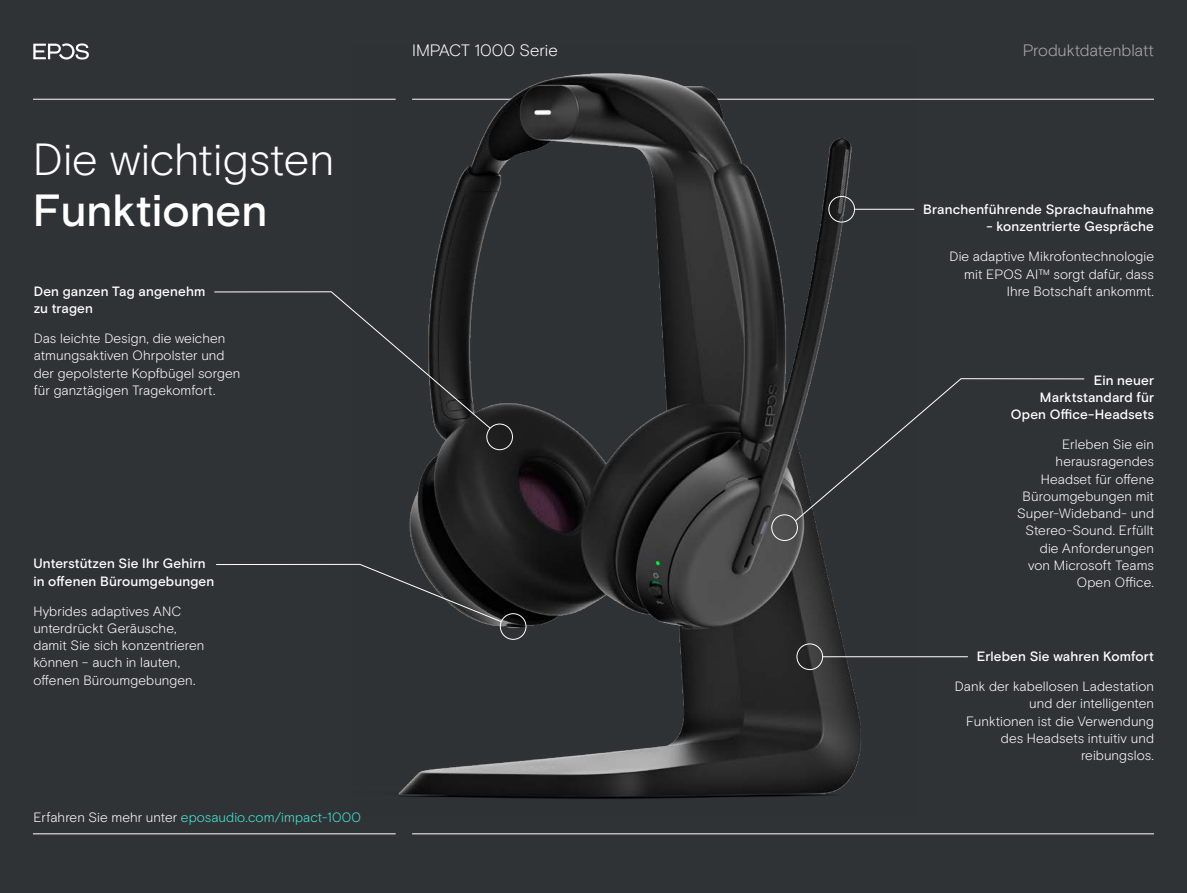
<style>
.page{position:relative;width:1187px;height:893px;background:#fff}
.page>*{position:absolute;margin:0;border:0;box-sizing:border-box;transform-origin:0 0}
.t1{font:300 45px "EPOS Basis";letter-spacing:-.005em;color:#fff}
.t2{font:500 45px "EPOS Basis";color:#fff}
.t3{font:300 16.5px "EPOS Basis";letter-spacing:-.01em;color:#a8a9ad}
.t4{font:300 16.5px "EPOS Basis";color:#fff}
.t5{font:300 13.5px/17.2px "EPOS Basis";letter-spacing:.005em;color:#fff;text-align:right}
.t6{font:500 13.5px/17.2px "EPOS Basis";letter-spacing:.01em;color:#fff}
.t7{font:300 13.5px "EPOS Basis";letter-spacing:.005em;color:#44ead6}
.s1{color:#fff}
</style>
<div class="page">
<div style="left:0;top:0;width:1186px;height:893px;background:#303336"></div>
<hr style="left:33px;top:99px;width:362px;height:1px;background:#fff">
<hr style="left:33px;top:834px;width:362px;height:1px;background:#fff">
<hr style="left:412px;top:99px;width:741px;height:1px;background:#fff">
<hr style="left:412px;top:834px;width:741px;height:1px;background:#fff">
<svg style="left:33px;top:43px;width:56px;height:17px"></svg>
<img style="left:352px;top:73px;width:565px;height:726px">
<div style="left:828px;top:196px;width:26px;height:26px;border:1px solid #fff;border-radius:50%"></div>
<hr style="left:854px;top:209px;width:60px;height:1px;background:#fff">
<div style="left:796px;top:644px;width:26px;height:26px;border:1px solid #fff;border-radius:50%"></div>
<hr style="left:822px;top:656px;width:145px;height:1px;background:#fff">
<div style="left:486px;top:424px;width:27px;height:26px;border:1px solid #fff;border-radius:50%"></div>
<svg style="left:214px;top:291px;width:277px;height:138px"></svg>
<div style="left:500px;top:613px;width:26px;height:27px;border:1px solid #fff;border-radius:50%"></div>
<svg style="left:216px;top:564px;width:286px;height:59px"></svg>
<div style="left:771px;top:514px;width:26px;height:27px;border:1px solid #fff;border-radius:50%"></div>
<svg style="left:794px;top:378px;width:290px;height:144px"></svg>
<h1 class="t1" style="left:33px;top:133px;width:303px">Die wichtigsten</h1>
<h1 class="t2" style="left:33px;top:184px;width:236px">Funktionen</h1>
<p class="t6" style="left:34px;top:283px;width:173px">Den ganzen Tag angenehm zu tragen</p>
<p class="t5" style="left:34px;top:330px;width:208px;text-align:left">Das leichte Design, die weichen atmungsaktiven Ohrpolster und der gepolsterte Kopfbügel sorgen für ganztägigen Tragekomfort.</p>
<p class="t4" style="left:412px;top:41px;width:147px">IMPACT 1000 Serie</p>
<p class="t6" style="left:33px;top:555px;width:182px">Unterstützen Sie Ihr Gehirn in offenen Büroumgebungen</p>
<p class="t5" style="left:33px;top:602px;width:173px;text-align:left">Hybrides adaptives ANC unterdrückt Geräusche, damit Sie sich konzentrieren können – auch in lauten, offenen Büroumgebungen.</p>
<p class="t7" style="left:33px;top:809px;width:329px"><span class="s1">Erfahren Sie mehr unter</span> eposaudio.com/impact-1000</p>
<p class="t3" style="left:1022px;top:41px;width:133px">Produktdatenblatt</p>
<p class="t6" style="left:923px;top:201px;width:232px">Branchenführende Sprachaufnahme</p>
<p class="t6" style="left:986px;top:218px;width:169px">- konzentrierte Gespräche</p>
<p class="t5" style="left:949px;top:248px;width:206px">Die adaptive Mikrofontechnologie mit EPOS AI™ sorgt dafür, dass<br>Ihre Botschaft ankommt.</p>
<p class="t6" style="left:1010px;top:372px;width:145px;text-align:right">Ein neuer<br>Marktstandard für<br>Open Office-Headsets</p>
<p class="t5" style="left:1017px;top:436px;width:138px">Erleben Sie ein herausragendes<br>Headset für offene<br>Büroumgebungen mit<br>Super-Wideband- und<br>Stereo-Sound. Erfüllt die Anforderungen von Microsoft Teams<br>Open Office.</p>
<p class="t6" style="left:976px;top:648px;width:179px">Erleben Sie wahren Komfort</p>
<p class="t5" style="left:954px;top:678px;width:201px">Dank der kabellosen Ladestation und der intelligenten<br>Funktionen ist die Verwendung des Headsets intuitiv und reibungslos.</p>
</div>
